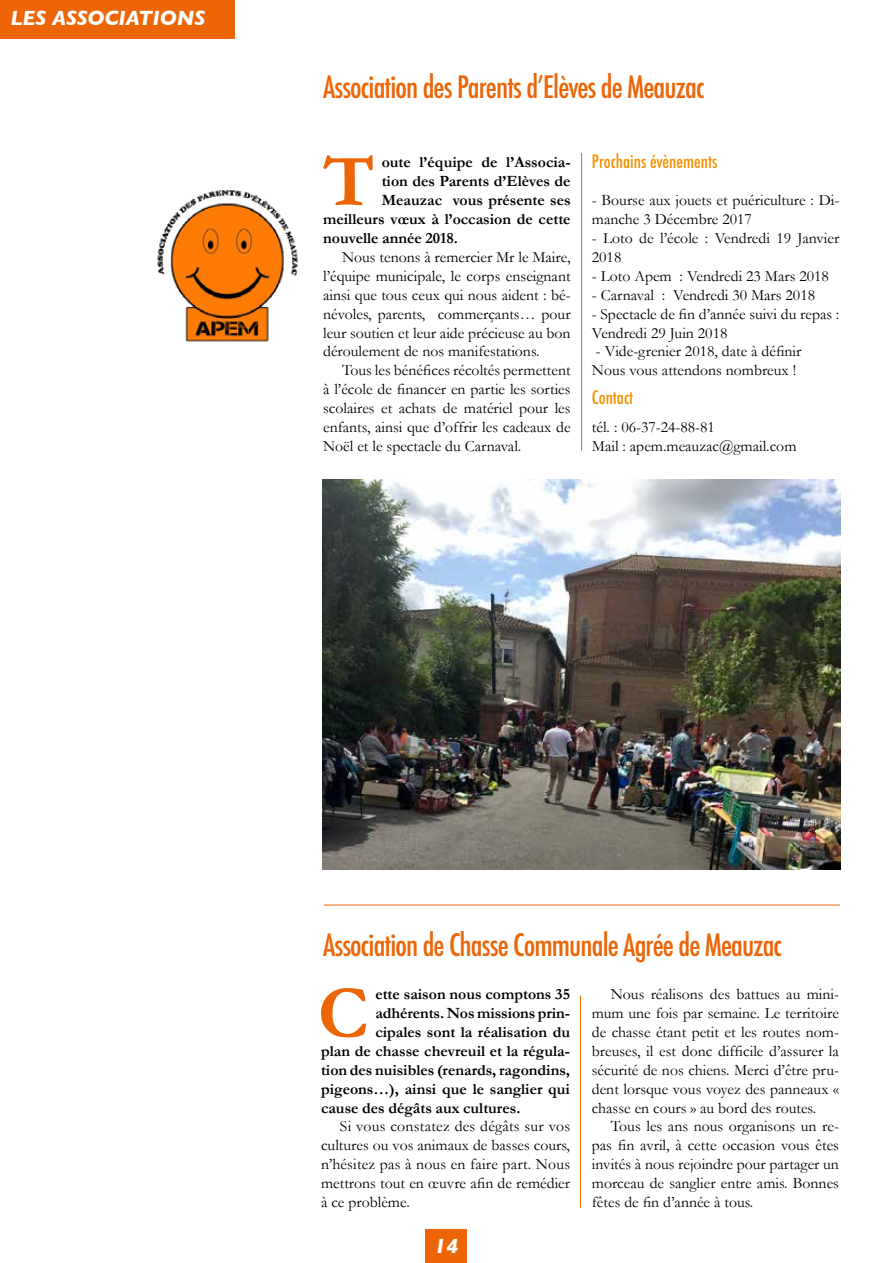
<style>
.page{position:relative;width:893px;height:1263px;background:#fff}
.page>*{position:absolute;margin:0;border:0;box-sizing:border-box;transform-origin:0 0}
.t1{font:700 75.15px "Garamond";color:#ec6608}
.t2{font:500 condensed 30px "Futura";letter-spacing:-.03em;color:#ec6608}
.t3{font:italic 700 21px "Gill Sans";color:#fff}
.t4{font:500 condensed 18px "Futura";color:#f39200}
.t5{font:15.75px/18.9px "Garamond";color:#000;text-align:justify}
.t6{font:700 15.75px "Garamond";color:#000}
</style>
<div class="page">
<div style="left:0;top:0;width:235px;height:38px;background:#ec6608"></div>
<div style="left:426px;top:1229px;width:41px;height:34px;background:#ec6608"></div>
<hr style="left:324px;top:905px;width:516px;height:1px;background:#ec6608">
<img style="left:157px;top:190px;width:141px;height:152px">
<hr style="left:581px;top:153px;width:1px;height:297px;background:#ec6608">
<hr style="left:580px;top:995px;width:1px;height:213px;background:#ec6608">
<img style="left:323px;top:479px;width:517px;height:391px">
<h3 class="t3" style="left:11px;top:6px;width:196px">LES ASSOCIATIONS</h3>
<h2 class="t2" style="left:323px;top:68px;width:383px">Association des Parents d’Elèves de Meauzac</h2>
<h1 class="t1" style="left:323px;top:137px;width:53px">T</h1>
<p class="t6" style="left:382px;top:153px;width:190px">oute l’équipe de l’Associa-</p>
<p class="t6" style="left:382px;top:172px;width:190px">tion des Parents d’Elèves de</p>
<p class="t6" style="left:382px;top:191px;width:190px">Meauzac vous présente ses</p>
<p class="t6" style="left:323px;top:210px;width:249px">meilleurs vœux à l’occasion de cette</p>
<p class="t6" style="left:323px;top:229px;width:136px">nouvelle année 2018.</p>
<p class="t5" style="left:323px;top:247px;width:249px;text-indent:19px">Nous tenons à remercier Mr le Maire, l’équipe municipale, le corps enseignant ainsi que tous ceux qui nous aident : bé&shy;névoles, parents, commerçants… pour leur soutien et leur aide précieuse au bon déroulement de nos manifestations.</p>
<p class="t5" style="left:323px;top:361px;width:249px;text-indent:19px">Tous les bénéfices récoltés permettent à l’école de financer en partie les sorties scolaires et achats de matériel pour les enfants, ainsi que d’offrir les cadeaux de Noël et le spectacle du Carnaval.</p>
<p class="t4" style="left:592px;top:149px;width:127px">Prochains évènements</p>
<p class="t5" style="left:592px;top:191px;width:249px">- Bourse aux jouets et puériculture : Di&shy;manche 3 Décembre 2017</p>
<p class="t5" style="left:592px;top:228px;width:249px">- Loto de l’école : Vendredi 19 Janvier<br>2018</p>
<p class="t5" style="left:592px;top:266px;width:239px">- Loto Apem : Vendredi 23 Mars 2018</p>
<p class="t5" style="left:592px;top:285px;width:225px">- Carnaval : Vendredi 30 Mars 2018</p>
<p class="t5" style="left:592px;top:304px;width:249px">- Spectacle de fin d’année suivi du repas :<br>Vendredi 29 Juin 2018</p>
<p class="t5" style="left:592px;top:342px;width:211px">- Vide-grenier 2018, date à définir<br>Nous vous attendons nombreux !</p>
<p class="t4" style="left:592px;top:386px;width:43px">Contact</p>
<p class="t5" style="left:592px;top:417px;width:206px">tél. : 06-37-24-88-81<br>Mail : apem.meauzac@gmail.com</p>
<h2 class="t2" style="left:323px;top:926px;width:461px">Association de Chasse Communale Agrée de Meauzac</h2>
<h1 class="t1" style="left:318px;top:968px;width:52px">C</h1>
<p class="t6" style="left:375px;top:985px;width:196px">ette saison nous comptons 35</p>
<p class="t6" style="left:375px;top:1004px;width:196px">adhérents. Nos missions prin-</p>
<p class="t6" style="left:375px;top:1022px;width:196px">cipales sont la réalisation du</p>
<p class="t6" style="left:321px;top:1041px;width:251px">plan de chasse chevreuil et la régula-</p>
<p class="t6" style="left:321px;top:1060px;width:250px">tion des nuisibles (renards, ragondins,</p>
<p class="t6" style="left:321px;top:1079px;width:250px">pigeons…), ainsi que le sanglier qui</p>
<p class="t6" style="left:321px;top:1098px;width:201px">cause des dégâts aux cultures.</p>
<p class="t5" style="left:321px;top:1117px;width:251px;text-indent:19px">Si vous constatez des dégâts sur vos cultures ou vos animaux de basses cours, n’hésitez pas à nous en faire part. Nous mettrons tout en œuvre afin de remédier à ce problème.</p>
<h3 class="t3" style="left:434px;top:1234px;width:26px">14</h3>
<p class="t5" style="left:592px;top:984px;width:249px;text-indent:19px">Nous réalisons des battues au mini&shy;mum une fois par semaine. Le territoire de chasse étant petit et les routes nom&shy;breuses, il est donc difficile d’assurer la sécurité de nos chiens. Merci d’être pru&shy;dent lorsque vous voyez des panneaux « chasse en cours » au bord des routes.</p>
<p class="t5" style="left:592px;top:1117px;width:249px;text-indent:19px">Tous les ans nous organisons un re&shy;pas fin avril, à cette occasion vous êtes invités à nous rejoindre pour partager un morceau de sanglier entre amis. Bonnes fêtes de fin d’année à tous.</p>
</div>
